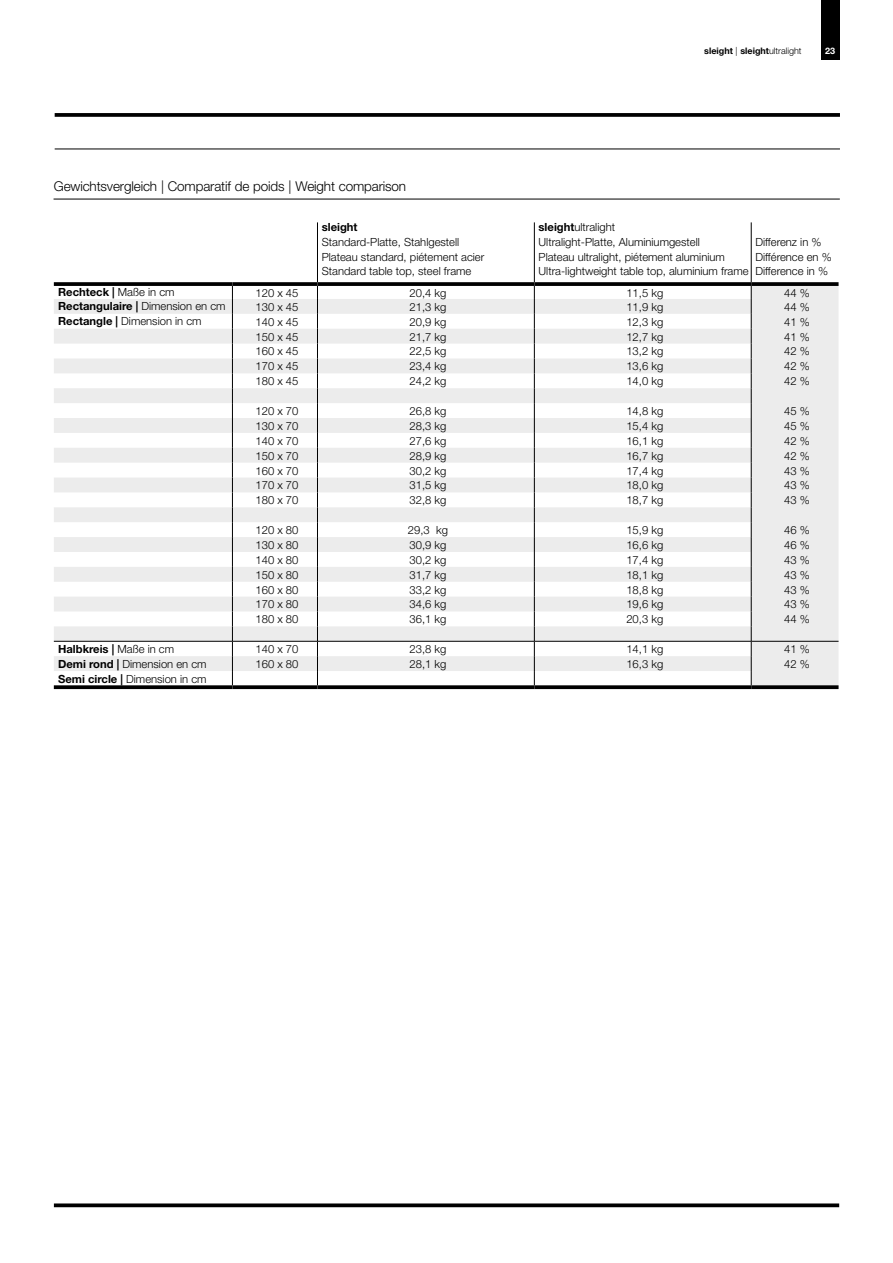
<style>
.page{position:relative;width:893px;height:1263px;background:#fff}
.page>*{position:absolute;margin:0;border:0;box-sizing:border-box;transform-origin:0 0}
.t1{font:300 13.5px "Helvetica Neue";letter-spacing:-.01em;color:#000}
.t2{font:300 11.25px/14.7px "Helvetica Neue";color:#000}
.t3{font:700 11.25px "Helvetica Neue";color:#000}
.t4{font:700 9px "Helvetica Neue";color:#000}
.t5{font:700 9px "Helvetica Neue";color:#fff}
.s1{font-weight:300}
.s2{font-weight:700}
</style>
<div class="page">
<hr style="left:55px;top:149px;width:785px;height:1px;background:#000">
<svg style="left:55px;top:113px;width:785px;height:4px;background:#0f0f0f"></svg>
<svg style="left:54px;top:1203px;width:785px;height:4px;background:#1f1f1f"></svg>
<svg style="left:54px;top:286px;width:784px;height:399px;fill:#ececec"></svg>
<hr style="left:317px;top:222px;width:1px;height:60px;background:#000">
<hr style="left:534px;top:222px;width:1px;height:60px;background:#000">
<svg style="left:317px;top:286px;width:1px;height:399px"></svg>
<svg style="left:534px;top:286px;width:1px;height:399px"></svg>
<hr style="left:54px;top:641px;width:178px;height:1px;background:#000">
<hr style="left:232px;top:641px;width:85px;height:1px;background:#000">
<hr style="left:317px;top:641px;width:217px;height:1px;background:#000">
<hr style="left:534px;top:641px;width:217px;height:1px;background:#000">
<hr style="left:751px;top:641px;width:87px;height:1px;background:#000">
<svg style="left:54px;top:685px;width:178px;height:4px"></svg>
<svg style="left:232px;top:685px;width:85px;height:4px"></svg>
<svg style="left:317px;top:685px;width:217px;height:4px"></svg>
<svg style="left:534px;top:685px;width:217px;height:4px"></svg>
<svg style="left:751px;top:685px;width:87px;height:4px"></svg>
<hr style="left:751px;top:222px;width:1px;height:60px;background:#000">
<svg style="left:751px;top:286px;width:1px;height:399px"></svg>
<svg style="left:232px;top:286px;width:1px;height:399px"></svg>
<svg style="left:54px;top:282px;width:178px;height:4px"></svg>
<svg style="left:232px;top:282px;width:85px;height:4px"></svg>
<svg style="left:317px;top:282px;width:217px;height:4px"></svg>
<svg style="left:534px;top:282px;width:217px;height:4px"></svg>
<svg style="left:751px;top:282px;width:87px;height:4px"></svg>
<hr style="left:54px;top:199px;width:786px;height:1px;background:#000">
<div style="left:821px;top:0;width:18px;height:59px;background:#000"></div>
<p class="t1" style="left:54px;top:178px;width:354px">Gewichtsvergleich | Comparatif de poids | Weight comparison</p>
<p class="t3" style="left:322px;top:220px;width:37px">sleight</p>
<p class="t2" style="left:322px;top:234px;width:164px">Standard-Platte, Stahlgestell<br>Plateau standard, piétement acier<br>Standard table top, steel frame</p>
<p class="t4" style="left:704px;top:45px;width:99px">sleight <span class="s1">|</span> sleight<span class="s1">ultralight</span></p>
<p class="t5" style="left:825px;top:45px;width:12px">23</p>
<p class="t2" style="left:539px;top:220px;width:212px"><span class="s2">sleight</span>ultralight<br>Ultralight-Platte, Aluminiumgestell<br>Plateau ultralight, piétement aluminium Ultra-lightweight table top, aluminium frame</p>
<p class="t2" style="left:755px;top:234px;width:78px">Differenz in %<br>Différence en %<br>Difference in %</p>
<p class="t3" style="left:58px;top:285px;width:118px">Rechteck | <span class="s1">Maße in cm</span></p>
<p class="t2" style="left:255px;top:285px;width:44px">120 x 45</p>
<p class="t2" style="left:409px;top:285px;width:38px">20,4 kg</p>
<p class="t2" style="left:626px;top:285px;width:38px">11,5 kg</p>
<p class="t2" style="left:784px;top:285px;width:27px">44 %</p>
<p class="t3" style="left:58px;top:299px;width:169px">Rectangulaire | <span class="s1">Dimension en cm</span></p>
<p class="t2" style="left:255px;top:299px;width:44px">130 x 45</p>
<p class="t2" style="left:409px;top:299px;width:38px">21,3 kg</p>
<p class="t2" style="left:626px;top:299px;width:38px">11,9 kg</p>
<p class="t2" style="left:784px;top:299px;width:27px">44 %</p>
<p class="t2" style="left:58px;top:313px;width:145px"><span class="s2">Rectangle |</span> Dimension in cm</p>
<p class="t2" style="left:255px;top:314px;width:44px">140 x 45</p>
<p class="t2" style="left:409px;top:314px;width:38px">20,9 kg</p>
<p class="t2" style="left:626px;top:314px;width:38px">12,3 kg</p>
<p class="t2" style="left:784px;top:314px;width:27px">41 %</p>
<p class="t2" style="left:255px;top:329px;width:44px">150 x 45</p>
<p class="t2" style="left:409px;top:329px;width:38px">21,7 kg</p>
<p class="t2" style="left:626px;top:329px;width:38px">12,7 kg</p>
<p class="t2" style="left:784px;top:329px;width:27px">41 %</p>
<p class="t2" style="left:255px;top:344px;width:44px">160 x 45</p>
<p class="t2" style="left:409px;top:344px;width:38px">22,5 kg</p>
<p class="t2" style="left:626px;top:344px;width:38px">13,2 kg</p>
<p class="t2" style="left:784px;top:344px;width:27px">42 %</p>
<p class="t2" style="left:255px;top:359px;width:44px">170 x 45</p>
<p class="t2" style="left:409px;top:359px;width:38px">23,4 kg</p>
<p class="t2" style="left:626px;top:359px;width:38px">13,6 kg</p>
<p class="t2" style="left:784px;top:359px;width:27px">42 %</p>
<p class="t2" style="left:255px;top:374px;width:44px">180 x 45</p>
<p class="t2" style="left:409px;top:374px;width:38px">24,2 kg</p>
<p class="t2" style="left:626px;top:374px;width:38px">14,0 kg</p>
<p class="t2" style="left:784px;top:374px;width:27px">42 %</p>
<p class="t2" style="left:255px;top:403px;width:44px">120 x 70</p>
<p class="t2" style="left:409px;top:403px;width:38px">26,8 kg</p>
<p class="t2" style="left:626px;top:403px;width:38px">14,8 kg</p>
<p class="t2" style="left:784px;top:403px;width:27px">45 %</p>
<p class="t2" style="left:255px;top:418px;width:44px">130 x 70</p>
<p class="t2" style="left:409px;top:418px;width:38px">28,3 kg</p>
<p class="t2" style="left:626px;top:418px;width:38px">15,4 kg</p>
<p class="t2" style="left:784px;top:418px;width:27px">45 %</p>
<p class="t2" style="left:255px;top:433px;width:44px">140 x 70</p>
<p class="t2" style="left:409px;top:433px;width:38px">27,6 kg</p>
<p class="t2" style="left:626px;top:433px;width:38px">16,1 kg</p>
<p class="t2" style="left:784px;top:433px;width:27px">42 %</p>
<p class="t2" style="left:255px;top:448px;width:44px">150 x 70</p>
<p class="t2" style="left:409px;top:448px;width:38px">28,9 kg</p>
<p class="t2" style="left:626px;top:448px;width:38px">16,7 kg</p>
<p class="t2" style="left:784px;top:448px;width:27px">42 %</p>
<p class="t2" style="left:255px;top:463px;width:44px">160 x 70</p>
<p class="t2" style="left:409px;top:463px;width:38px">30,2 kg</p>
<p class="t2" style="left:626px;top:463px;width:38px">17,4 kg</p>
<p class="t2" style="left:784px;top:463px;width:27px">43 %</p>
<p class="t2" style="left:255px;top:478px;width:44px">170 x 70</p>
<p class="t2" style="left:409px;top:478px;width:38px">31,5 kg</p>
<p class="t2" style="left:626px;top:478px;width:38px">18,0 kg</p>
<p class="t2" style="left:784px;top:478px;width:27px">43 %</p>
<p class="t2" style="left:255px;top:493px;width:44px">180 x 70</p>
<p class="t2" style="left:409px;top:493px;width:38px">32,8 kg</p>
<p class="t2" style="left:626px;top:493px;width:38px">18,7 kg</p>
<p class="t2" style="left:784px;top:493px;width:27px">43 %</p>
<p class="t2" style="left:255px;top:522px;width:44px">120 x 80</p>
<p class="t2" style="left:408px;top:522px;width:42px">29,3 kg</p>
<p class="t2" style="left:626px;top:522px;width:38px">15,9 kg</p>
<p class="t2" style="left:784px;top:522px;width:27px">46 %</p>
<p class="t2" style="left:255px;top:537px;width:44px">130 x 80</p>
<p class="t2" style="left:409px;top:537px;width:38px">30,9 kg</p>
<p class="t2" style="left:626px;top:537px;width:38px">16,6 kg</p>
<p class="t2" style="left:784px;top:537px;width:27px">46 %</p>
<p class="t2" style="left:255px;top:552px;width:44px">140 x 80</p>
<p class="t2" style="left:409px;top:552px;width:38px">30,2 kg</p>
<p class="t2" style="left:626px;top:552px;width:38px">17,4 kg</p>
<p class="t2" style="left:784px;top:552px;width:27px">43 %</p>
<p class="t2" style="left:255px;top:567px;width:44px">150 x 80</p>
<p class="t2" style="left:409px;top:567px;width:38px">31,7 kg</p>
<p class="t2" style="left:626px;top:567px;width:38px">18,1 kg</p>
<p class="t2" style="left:784px;top:567px;width:27px">43 %</p>
<p class="t2" style="left:255px;top:582px;width:44px">160 x 80</p>
<p class="t2" style="left:409px;top:582px;width:38px">33,2 kg</p>
<p class="t2" style="left:626px;top:582px;width:38px">18,8 kg</p>
<p class="t2" style="left:784px;top:582px;width:27px">43 %</p>
<p class="t2" style="left:255px;top:597px;width:44px">170 x 80</p>
<p class="t2" style="left:409px;top:597px;width:38px">34,6 kg</p>
<p class="t2" style="left:626px;top:597px;width:38px">19,6 kg</p>
<p class="t2" style="left:784px;top:597px;width:27px">43 %</p>
<p class="t2" style="left:255px;top:612px;width:44px">180 x 80</p>
<p class="t2" style="left:409px;top:612px;width:38px">36,1 kg</p>
<p class="t2" style="left:626px;top:612px;width:38px">20,3 kg</p>
<p class="t2" style="left:784px;top:612px;width:27px">44 %</p>
<p class="t3" style="left:58px;top:642px;width:118px">Halbkreis | <span class="s1">Maße in cm</span></p>
<p class="t2" style="left:255px;top:642px;width:44px">140 x 70</p>
<p class="t2" style="left:409px;top:642px;width:38px">23,8 kg</p>
<p class="t2" style="left:626px;top:642px;width:38px">14,1 kg</p>
<p class="t2" style="left:784px;top:642px;width:27px">41 %</p>
<p class="t2" style="left:58px;top:656px;width:150px"><span class="s2">Demi rond |</span> Dimension en cm</p>
<p class="t2" style="left:255px;top:656px;width:44px">160 x 80</p>
<p class="t2" style="left:409px;top:656px;width:38px">28,1 kg</p>
<p class="t2" style="left:626px;top:656px;width:38px">16,3 kg</p>
<p class="t2" style="left:784px;top:656px;width:27px">42 %</p>
<p class="t2" style="left:58px;top:671px;width:150px"><span class="s2">Semi circle |</span> Dimension in cm</p>
</div>
